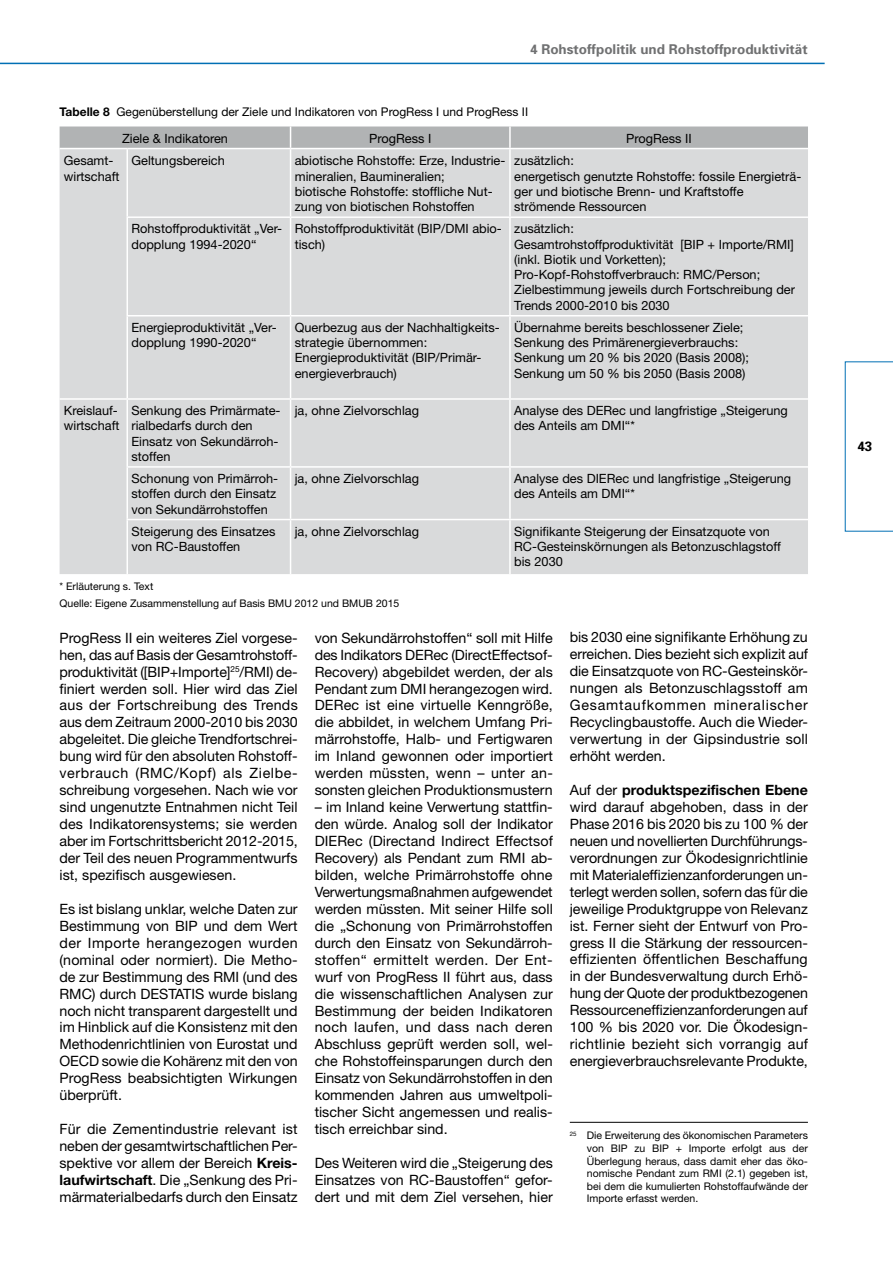
<style>
.page{position:relative;width:893px;height:1263px;background:#fff}
.page>*{position:absolute;margin:0;border:0;box-sizing:border-box;transform-origin:0 0}
.t1{font:14.25px/17px "Helvetica Neue";color:#000;text-align:justify}
.t2{font:700 13.5px "Univers";color:#707172}
.t3{font:700 13.5px "Univers";color:#000}
.t4{font:12.75px/15.3px "Helvetica Neue";color:#000}
.t5{font:12px "Helvetica Neue";color:#000}
.t6{font:10.5px/12.6px "Helvetica Neue";color:#000}
.s1{font-weight:700}
</style>
<div class="page">
<hr style="left:0;top:63px;width:825px;height:1px;background:#006fb4">
<svg style="left:845px;top:361px;width:48px;height:170px"></svg>
<div style="left:60px;top:149px;width:748px;height:425px;background:#d9dadb"></div>
<hr style="left:126px;top:149px;width:2px;height:67px;background:#fff">
<hr style="left:290px;top:149px;width:1px;height:67px;background:#fff">
<hr style="left:509px;top:149px;width:2px;height:67px;background:#fff">
<hr style="left:126px;top:216px;width:165px;height:2px;background:#fff">
<hr style="left:126px;top:218px;width:2px;height:97px;background:#fff">
<hr style="left:291px;top:216px;width:219px;height:2px;background:#fff">
<hr style="left:290px;top:218px;width:1px;height:97px;background:#fff">
<hr style="left:510px;top:216px;width:298px;height:2px;background:#fff">
<hr style="left:509px;top:218px;width:2px;height:97px;background:#fff">
<hr style="left:126px;top:315px;width:165px;height:1px;background:#fff">
<hr style="left:126px;top:316px;width:2px;height:82px;background:#fff">
<hr style="left:291px;top:315px;width:219px;height:1px;background:#fff">
<hr style="left:290px;top:316px;width:1px;height:82px;background:#fff">
<hr style="left:510px;top:315px;width:298px;height:1px;background:#fff">
<hr style="left:509px;top:316px;width:2px;height:82px;background:#fff">
<hr style="left:60px;top:398px;width:67px;height:2px;background:#fff">
<hr style="left:127px;top:398px;width:164px;height:2px;background:#fff">
<hr style="left:126px;top:400px;width:2px;height:66px;background:#fff">
<hr style="left:291px;top:398px;width:219px;height:2px;background:#fff">
<hr style="left:290px;top:400px;width:1px;height:66px;background:#fff">
<hr style="left:510px;top:398px;width:298px;height:2px;background:#fff">
<hr style="left:509px;top:400px;width:2px;height:66px;background:#fff">
<hr style="left:126px;top:466px;width:165px;height:2px;background:#fff">
<hr style="left:126px;top:468px;width:2px;height:51px;background:#fff">
<hr style="left:291px;top:466px;width:219px;height:2px;background:#fff">
<hr style="left:290px;top:468px;width:1px;height:51px;background:#fff">
<hr style="left:510px;top:466px;width:298px;height:2px;background:#fff">
<hr style="left:509px;top:468px;width:2px;height:51px;background:#fff">
<hr style="left:126px;top:519px;width:165px;height:1px;background:#fff">
<hr style="left:126px;top:520px;width:2px;height:54px;background:#fff">
<hr style="left:291px;top:519px;width:219px;height:1px;background:#fff">
<hr style="left:290px;top:520px;width:1px;height:54px;background:#fff">
<hr style="left:510px;top:519px;width:298px;height:1px;background:#fff">
<hr style="left:509px;top:520px;width:2px;height:54px;background:#fff">
<svg style="left:60px;top:126px;width:748px;height:22px;background:#b3b5b6"></svg>
<hr style="left:509px;top:126px;width:2px;height:22px;background:#fff">
<hr style="left:570px;top:1122px;width:238px;height:1px;background:#000">
<p class="t2" style="left:530px;top:41px;width:279px">4 Rohstoffpolitik und Rohstoffproduktivität</p>
<p class="t5" style="left:60px;top:104px;width:470px"><span class="s1">Tabelle 8</span> Gegenüberstellung der Ziele und Indikatoren von ProgRess I und ProgRess II</p>
<p class="t4" style="left:122px;top:130px;width:107px">Ziele &amp; Indikatoren</p>
<p class="t4" style="left:369px;top:130px;width:64px">ProgRess I</p>
<p class="t4" style="left:626px;top:130px;width:67px">ProgRess II</p>
<p class="t4" style="left:64px;top:153px;width:57px">Gesamt&shy;wirtschaft</p>
<p class="t4" style="left:131px;top:153px;width:95px">Geltungsbereich</p>
<p class="t4" style="left:295px;top:153px;width:212px">abiotische Rohstoffe: Erze, Industrie&shy;mineralien, Baumineralien;<br>biotische Rohstoffe: stoffliche Nut&shy;zung von biotischen Rohstoffen</p>
<p class="t4" style="left:514px;top:153px;width:289px">zusätzlich:<br>energetisch genutzte Rohstoffe: fossile Energieträ&shy;ger und biotische Brenn- und Kraftstoffe strömende Ressourcen</p>
<p class="t4" style="left:131px;top:221px;width:152px">Rohstoffproduktivität „Ver&shy;dopplung 1994-2020“</p>
<p class="t4" style="left:295px;top:221px;width:209px">Rohstoffproduktivität (BIP/DMI abio&shy;tisch)</p>
<p class="t4" style="left:514px;top:221px;width:282px">zusätzlich:<br>Gesamtrohstoffproduktivität [BIP + Importe/RMI] (inkl. Biotik und Vorketten); Pro-Kopf-Rohstoffverbrauch: RMC/Person; Zielbestimmung jeweils durch Fortschreibung der Trends 2000-2010 bis 2030</p>
<p class="t4" style="left:131px;top:319px;width:147px">Energieproduktivität „Ver&shy;dopplung 1990-2020“</p>
<p class="t4" style="left:295px;top:319px;width:206px">Querbezug aus der Nachhaltigkeits&shy;strategie übernommen:<br>Energieproduktivität (BIP/Primär&shy;energieverbrauch)</p>
<p class="t4" style="left:514px;top:319px;width:236px">Übernahme bereits beschlossener Ziele; Senkung des Primärenergieverbrauchs:<br>Senkung um 20 % bis 2020 (Basis 2008); Senkung um 50 % bis 2050 (Basis 2008)</p>
<p class="t4" style="left:64px;top:403px;width:57px">Kreislauf&shy;wirtschaft</p>
<p class="t4" style="left:131px;top:403px;width:151px">Senkung des Primärmate&shy;rialbedarfs durch den<br>Einsatz von Sekundärroh&shy;stoffen</p>
<p class="t4" style="left:295px;top:403px;width:126px">ja, ohne Zielvorschlag</p>
<p class="t4" style="left:514px;top:403px;width:275px">Analyse des DERec und langfristige „Steigerung des Anteils am DMI“*</p>
<p class="t4" style="left:131px;top:470px;width:148px">Schonung von Primärroh&shy;stoffen durch den Einsatz von Sekundärrohstoffen</p>
<p class="t4" style="left:295px;top:470px;width:126px">ja, ohne Zielvorschlag</p>
<p class="t4" style="left:514px;top:470px;width:278px">Analyse des DIERec und langfristige „Steigerung des Anteils am DMI“*</p>
<p class="t4" style="left:131px;top:523px;width:146px">Steigerung des Einsatzes von RC-Baustoffen</p>
<p class="t4" style="left:295px;top:523px;width:126px">ja, ohne Zielvorschlag</p>
<p class="t4" style="left:514px;top:523px;width:268px">Signifikante Steigerung der Einsatzquote von<br>RC-Gesteinskörnungen als Betonzuschlagstoff bis 2030</p>
<p class="t6" style="left:60px;top:578px;width:341px;line-height:16.8px">* Erläuterung s. Text<br>Quelle: Eigene Zusammenstellung auf Basis BMU 2012 und BMUB 2015</p>
<p class="t1" style="left:315px;top:629px;width:240px">von Sekundärrohstoffen“ soll mit Hilfe des Indikators DERec (DirectEffectsof-Recovery) abgebildet werden, der als Pendant zum DMI herangezogen wird.<br>DERec ist eine virtuelle Kenngröße, die abbildet, in welchem Umfang Pri&shy;märrohstoffe, Halb- und Fertigwaren im Inland gewonnen oder importiert werden müssten, wenn – unter an&shy;sonsten gleichen Produktionsmustern</p>
<p class="t1" style="left:315px;top:798px;width:240px">– im Inland keine Verwertung stattfin&shy;den würde. Analog soll der Indikator DIERec (Directand Indirect Effectsof Recovery) als Pendant zum RMI ab&shy;bilden, welche Primärrohstoffe ohne Verwertungsmaßnahmen aufgewendet werden müssten. Mit seiner Hilfe soll die „Schonung von Primärrohstoffen durch den Einsatz von Sekundärroh&shy;stoffen“ ermittelt werden. Der Ent&shy;wurf von ProgRess II führt aus, dass die wissenschaftlichen Analysen zur Bestimmung der beiden Indikatoren noch laufen, und dass nach deren Abschluss geprüft werden soll, wel&shy;che Rohstoffeinsparungen durch den Einsatz von Sekundärrohstoffen in den kommenden Jahren aus umweltpoli&shy;tischer Sicht angemessen und realis&shy;tisch erreichbar sind.</p>
<p class="t1" style="left:315px;top:1154px;width:240px">Des Weiteren wird die „Steigerung des Einsatzes von RC-Baustoffen“ gefor&shy;dert und mit dem Ziel versehen, hier</p>
<p class="t1" style="left:570px;top:629px;width:240px">bis 2030 eine signifikante Erhöhung zu erreichen. Dies bezieht sich explizit auf die Einsatzquote von RC-Gesteinskör&shy;nungen als Betonzuschlagsstoff am Gesamtaufkommen mineralischer Recyclingbaustoffe. Auch die Wieder&shy;verwertung in der Gipsindustrie soll erhöht werden.</p>
<p class="t1" style="left:570px;top:781px;width:240px">Auf der <span class="s1">produktspezifischen Ebene </span>wird darauf abgehoben, dass in der Phase 2016 bis 2020 bis zu 100 % der neuen und novellierten Durchführungs&shy;verordnungen zur Ökodesignrichtlinie mit Materialeffizienzanforderungen un&shy;terlegt werden sollen, sofern das für die jeweilige Produktgruppe von Relevanz ist. Ferner sieht der Entwurf von Pro&shy;gress II die Stärkung der ressourcen&shy;effizienten öffentlichen Beschaffung in der Bundesverwaltung durch Erhö&shy;hung der Quote der produktbezogenen Ressourceneffizienzanforderungen auf 100 % bis 2020 vor. Die Ökodesign&shy;richtlinie bezieht sich vorrangig auf energieverbrauchsrelevante Produkte,</p>
<p class="t1" style="left:60px;top:629px;width:240px">ProgRess II ein weiteres Ziel vorgese&shy;hen, das auf Basis der Gesamtrohstoff&shy;produktivität ([BIP+Importe]<sup>25</sup>/RMI) de&shy;finiert werden soll. Hier wird das Ziel aus der Fortschreibung des Trends aus dem Zeitraum 2000-2010 bis 2030 abgeleitet. Die gleiche Trendfortschrei&shy;bung wird für den absoluten Rohstoff&shy;verbrauch (RMC/Kopf) als Zielbe&shy;schreibung vorgesehen. Nach wie vor sind ungenutzte Entnahmen nicht Teil des Indikatorensystems; sie werden aber im Fortschrittsbericht 2012-2015, der Teil des neuen Programmentwurfs ist, spezifisch ausgewiesen.</p>
<p class="t1" style="left:60px;top:900px;width:240px">Es ist bislang unklar, welche Daten zur Bestimmung von BIP und dem Wert der Importe herangezogen wurden (nominal oder normiert). Die Metho&shy;de zur Bestimmung des RMI (und des RMC) durch DESTATIS wurde bislang noch nicht transparent dargestellt und im Hinblick auf die Konsistenz mit den Methodenrichtlinien von Eurostat und OECD sowie die Kohärenz mit den von ProgRess beabsichtigten Wirkungen überprüft.</p>
<p class="t1" style="left:60px;top:1120px;width:240px">Für die Zementindustrie relevant ist neben der gesamtwirtschaftlichen Per&shy;spektive vor allem der Bereich <span class="s1">Kreis&shy;laufwirtschaft</span>. Die „Senkung des Pri&shy;märmaterialbedarfs durch den Einsatz</p>
<p class="t6" style="left:587px;top:1129px;width:223px;text-align:justify;text-indent:-17px"><sup>25</sup> Die Erweiterung des ökonomischen Parameters von BIP zu BIP + Importe erfolgt aus der Überlegung heraus, dass damit eher das öko&shy;nomische Pendant zum RMI (2.1) gegeben ist, bei dem die kumulierten Rohstoffaufwände der Importe erfasst werden.</p>
<p class="t3" style="left:857px;top:438px;width:17px">43</p>
</div>
